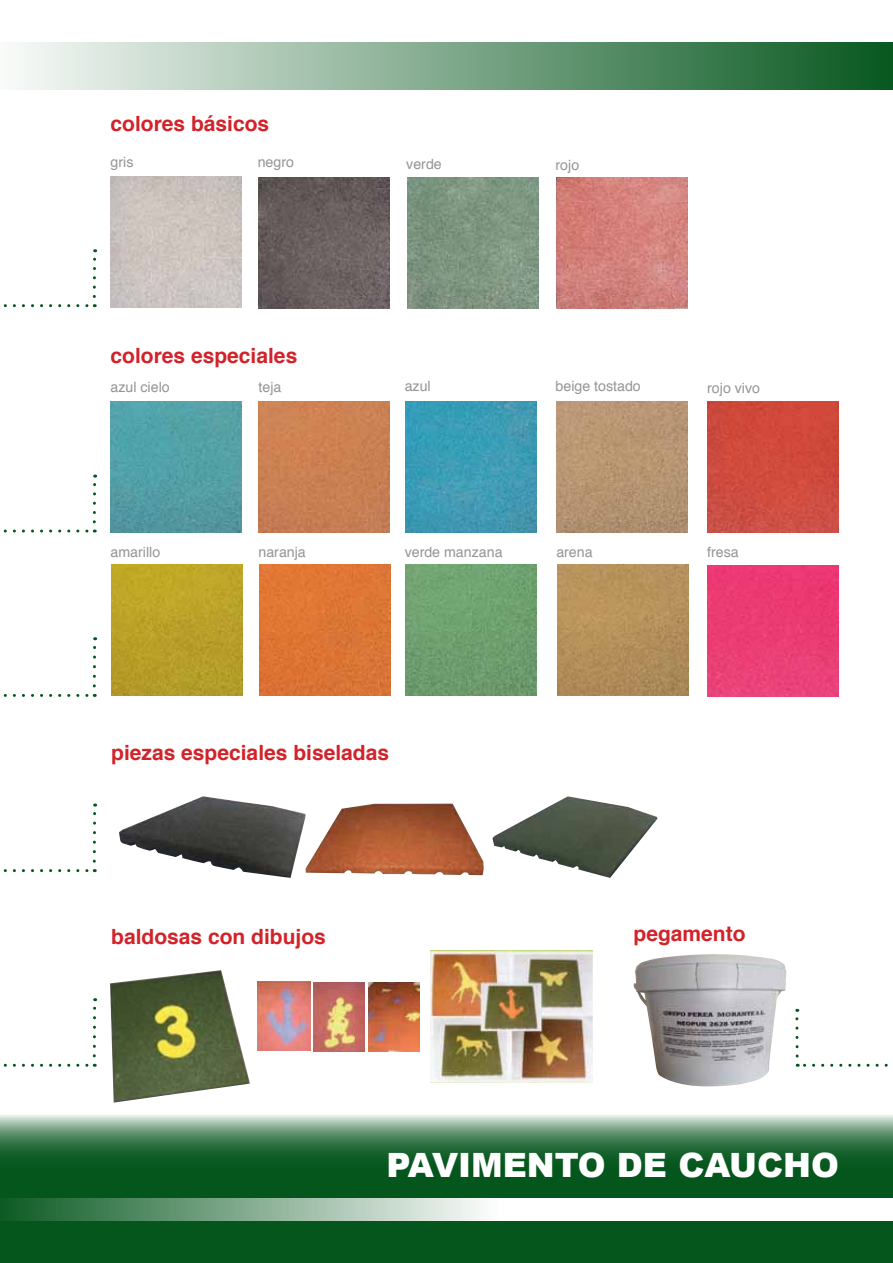
<style>
.page{position:relative;width:893px;height:1263px;background:#fff}
.page>*{position:absolute;margin:0;border:0;box-sizing:border-box;transform-origin:0 0}
.t1{font:900 33.45px "Arial";color:#fff}
.t2{font:700 21px "Helvetica";color:#d2232a}
.t3{font:14.25px "Helvetica";color:#939598}
</style>
<div class="page">
<div style="left:0;top:42px;width:893px;height:48px;background:linear-gradient(to right,#f9fbfa,#085820)"></div>
<svg style="left:0;top:1115px;width:893px;height:148px;background:#256b3a"></svg>
<svg style="left:0;top:1198px;width:893px;height:22px"></svg>
<svg style="left:556px;top:401px;width:88px;height:1px"></svg>
<svg style="left:405px;top:564px;width:100px;height:1px"></svg>
<svg style="left:557px;top:564px;width:38px;height:1px"></svg>
<svg style="left:707px;top:565px;width:34px;height:19px"></svg>
<svg style="left:110px;top:401px;width:62px;height:18px"></svg>
<svg style="left:258px;top:401px;width:26px;height:1px"></svg>
<img style="left:407px;top:177px;width:131px;height:131px">
<img style="left:111px;top:565px;width:131px;height:131px">
<img style="left:259px;top:565px;width:131px;height:131px">
<img style="left:556px;top:177px;width:131px;height:131px">
<img style="left:405px;top:565px;width:131px;height:131px">
<img style="left:557px;top:565px;width:131px;height:131px">
<img style="left:111px;top:177px;width:131px;height:131px">
<img style="left:111px;top:402px;width:131px;height:130px">
<img style="left:258px;top:402px;width:131px;height:130px">
<img style="left:258px;top:177px;width:131px;height:131px">
<img style="left:405px;top:402px;width:131px;height:130px">
<img style="left:556px;top:402px;width:131px;height:130px">
<img style="left:430px;top:951px;width:162px;height:131px">
<img style="left:368px;top:982px;width:51px;height:69px">
<img style="left:313px;top:982px;width:52px;height:69px">
<img style="left:258px;top:982px;width:52px;height:69px">
<svg style="left:3px;top:529px;width:92px;height:3px"></svg>
<svg style="left:93px;top:475px;width:3px;height:47px"></svg>
<svg style="left:3px;top:304px;width:92px;height:3px"></svg>
<svg style="left:93px;top:249px;width:3px;height:47px"></svg>
<svg style="left:797px;top:1064px;width:91px;height:3px"></svg>
<svg style="left:795px;top:1009px;width:4px;height:47px"></svg>
<svg style="left:3px;top:694px;width:92px;height:3px"></svg>
<svg style="left:93px;top:637px;width:3px;height:49px"></svg>
<svg style="left:3px;top:869px;width:92px;height:3px"></svg>
<svg style="left:93px;top:803px;width:3px;height:58px"></svg>
<svg style="left:3px;top:1064px;width:92px;height:3px"></svg>
<svg style="left:93px;top:998px;width:3px;height:58px"></svg>
<img style="left:707px;top:401px;width:132px;height:131px">
<img style="left:708px;top:566px;width:131px;height:131px">
<img style="left:633px;top:954px;width:154px;height:132px">
<img style="left:110px;top:970px;width:140px;height:132px">
<img style="left:306px;top:803px;width:178px;height:72px">
<img style="left:492px;top:796px;width:165px;height:82px">
<img style="left:119px;top:796px;width:187px;height:82px">
<h2 class="t2" style="left:111px;top:107px;width:160px">colores básicos</h2>
<p class="t3" style="left:111px;top:151px;width:24px">gris</p>
<p class="t3" style="left:258px;top:151px;width:38px">negro</p>
<h2 class="t2" style="left:111px;top:338px;width:188px">colores especiales</h2>
<p class="t3" style="left:111px;top:376px;width:61px">azul cielo</p>
<p class="t3" style="left:258px;top:376px;width:24px">teja</p>
<p class="t3" style="left:111px;top:540px;width:51px">amarillo</p>
<p class="t3" style="left:258px;top:540px;width:49px">naranja</p>
<p class="t3" style="left:406px;top:153px;width:37px">verde</p>
<p class="t3" style="left:556px;top:154px;width:25px">rojo</p>
<p class="t3" style="left:405px;top:375px;width:28px">azul</p>
<p class="t3" style="left:556px;top:375px;width:87px">beige tostado</p>
<p class="t3" style="left:707px;top:377px;width:54px">rojo vivo</p>
<p class="t3" style="left:405px;top:541px;width:99px">verde manzana</p>
<p class="t3" style="left:556px;top:541px;width:38px">arena</p>
<p class="t3" style="left:707px;top:541px;width:33px">fresa</p>
<h2 class="t2" style="left:111px;top:736px;width:279px">piezas especiales biseladas</h2>
<h2 class="t2" style="left:111px;top:920px;width:216px">baldosas con dibujos</h2>
<h2 class="t2" style="left:634px;top:917px;width:114px">pegamento</h2>
<h1 class="t1" style="left:387px;top:1141px;width:454px">PAVIMENTO DE CAUCHO</h1>
</div>
